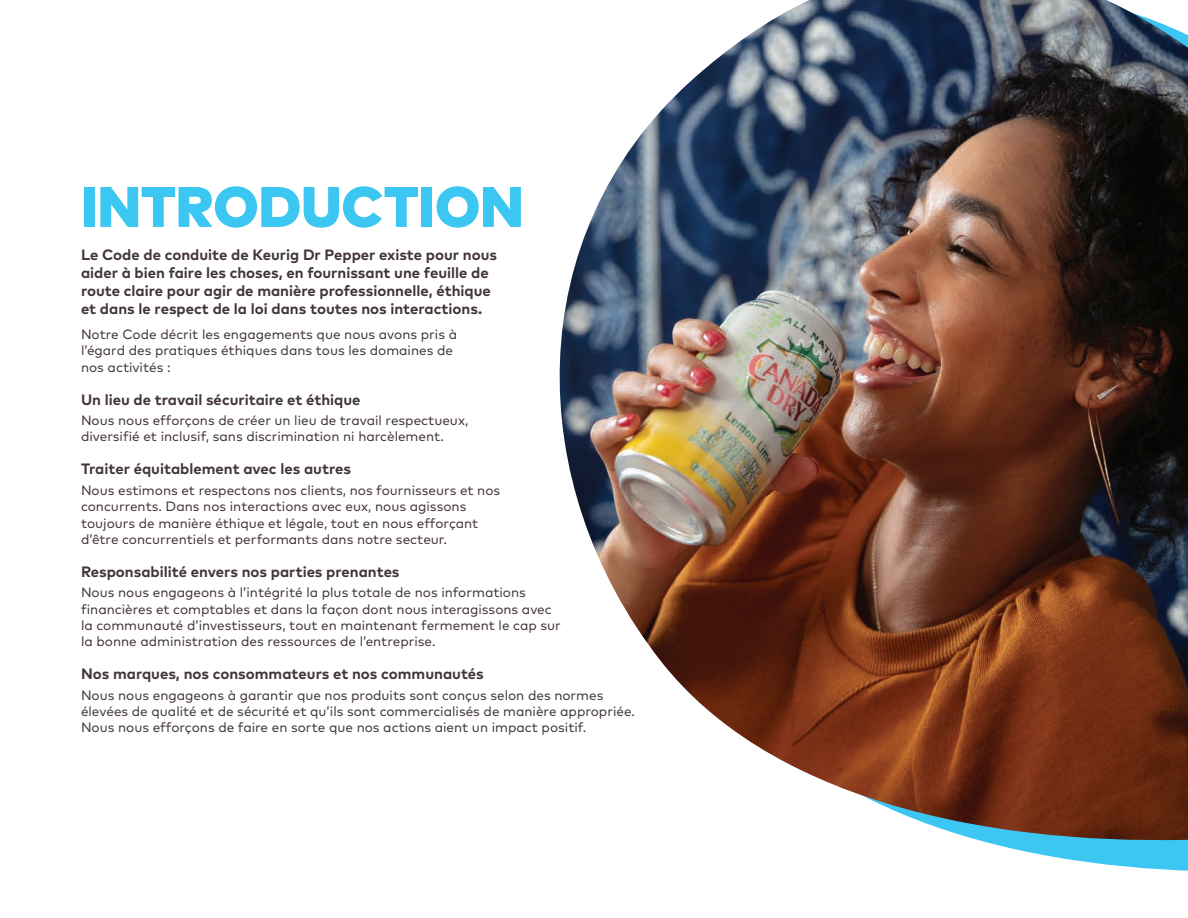
<style>
.page{position:relative;width:1188px;height:918px;background:#fff}
.page>*{position:absolute;margin:0;border:0;box-sizing:border-box;transform-origin:0 0}
.t1{font:900 57px "Mark OT";color:#3cc7f2}
.t2{font:700 15px/18px "Mark OT";color:#433637}
.t3{font:13.5px/16.2px "Mark OT";color:#433637}
</style>
<div class="page">
<svg style="left:989px;top:843px;width:199px;height:28px;fill:#3cc7f2"></svg>
<img style="left:559px;top:0;width:629px;height:843px">
<h1 class="t1" style="left:81px;top:169px;width:444px">INTRODUCTION</h1>
<p class="t2" style="left:81px;top:245px;width:418px">Le Code de conduite de Keurig Dr Pepper existe pour nous aider à bien faire les choses, en fournissant une feuille de route claire pour agir de manière professionnelle, éthique et dans le respect de la loi dans toutes nos interactions.</p>
<p class="t3" style="left:81px;top:326px;width:378px">Notre Code décrit les engagements que nous avons pris à l’égard des pratiques éthiques dans tous les domaines de nos activités :</p>
<p class="t2" style="left:81px;top:390px;width:281px">Un lieu de travail sécuritaire et éthique</p>
<p class="t3" style="left:81px;top:412px;width:389px">Nous nous efforçons de créer un lieu de travail respectueux, diversifié et inclusif, sans discrimination ni harcèlement.</p>
<p class="t2" style="left:81px;top:460px;width:272px">Traiter équitablement avec les autres</p>
<p class="t3" style="left:81px;top:482px;width:421px">Nous estimons et respectons nos clients, nos fournisseurs et nos concurrents. Dans nos interactions avec eux, nous agissons toujours de manière éthique et légale, tout en nous efforçant d’être concurrentiels et performants dans notre secteur.</p>
<p class="t2" style="left:81px;top:562px;width:320px">Responsabilité envers nos parties prenantes</p>
<p class="t3" style="left:81px;top:584px;width:481px">Nous nous engageons à l’intégrité la plus totale de nos informations financières et comptables et dans la façon dont nous interagissons avec la communauté d’investisseurs, tout en maintenant fermement le cap sur la bonne administration des ressources de l’entreprise.</p>
<p class="t2" style="left:81px;top:664px;width:404px">Nos marques, nos consommateurs et nos communautés</p>
<p class="t3" style="left:81px;top:687px;width:556px">Nous nous engageons à garantir que nos produits sont conçus selon des normes élevées de qualité et de sécurité et qu’ils sont commercialisés de manière appropriée.<br>Nous nous efforçons de faire en sorte que nos actions aient un impact positif.</p>
</div>
